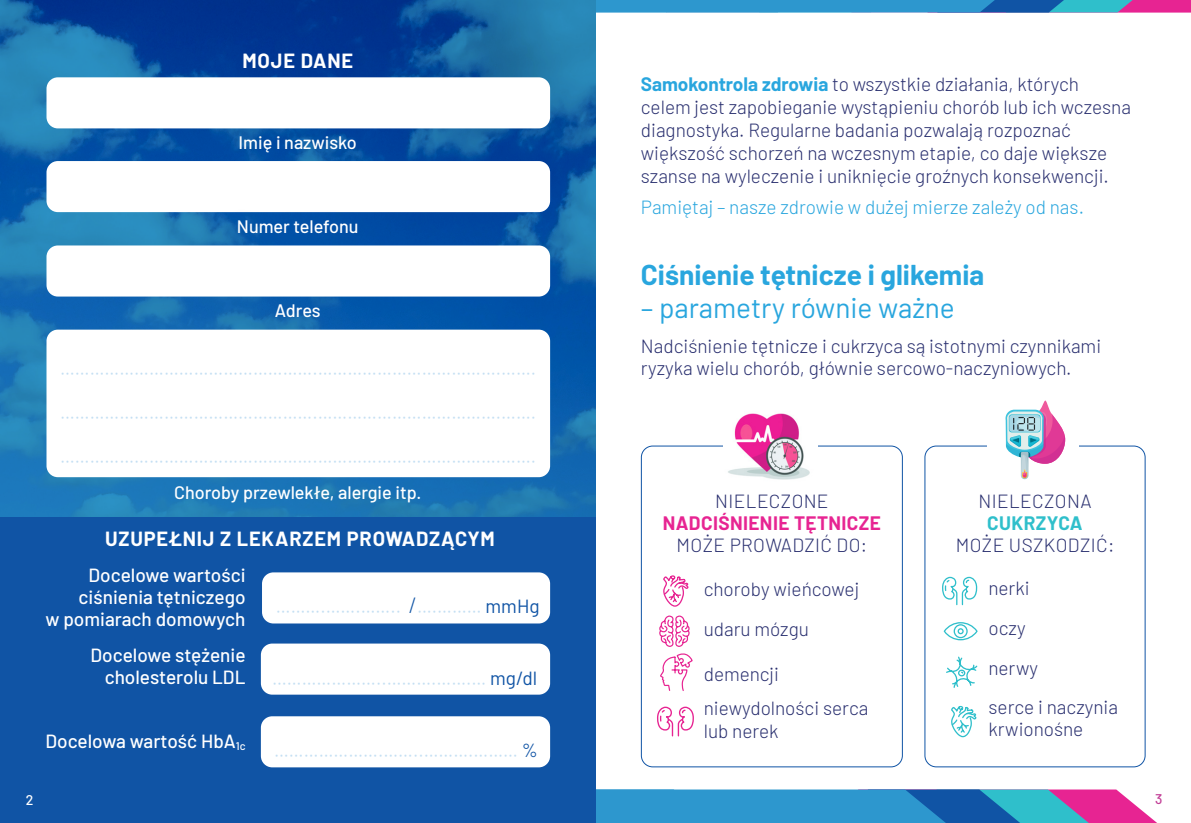
<style>
.page{position:relative;width:1191px;height:823px;background:#fff}
.page>*{position:absolute;margin:0;border:0;box-sizing:border-box;transform-origin:0 0}
.t1{font:700 28px "Barlow";color:#29a6de}
.t2{font:28px "Barlow";color:#29a6de}
.t3{font:700 20px "Barlow";letter-spacing:.04em;color:#fff}
.t4{font:300 19px/22.8px "Barlow";color:#292f6f}
.t5{font:300 19px "Barlow";color:#c4dff3}
.t6{font:500 19px/22px "Barlow";color:#fff;text-align:right}
.t7{font:300 19px/22px "Barlow";letter-spacing:.02em;color:#292f6f;text-align:center}
.t8{font:300 19px "Barlow";color:#29a6de}
.t9{font:500 18px "Barlow";color:#fff}
.t10{font:500 14px "Barlow";color:#fff}
.t11{font:500 14px "Barlow";color:#c24097}
.s1{font-size:22px;color:#1054a5}
.s2{font-weight:400;color:#1054a5}
.s3{font-weight:700;color:#29a6de}
.s4{font-weight:700;color:#e72492}
.s5{font-weight:700;color:#2fbfcb}
</style>
<div class="page">
<svg style="left:595px;top:789px;width:561px;height:33px;background:#4989c3"></svg>
<svg style="left:595px;top:0;width:596px;height:12px;background:#3e87c2"></svg>
<svg style="left:0;top:0;width:595px;height:517px;background:#1362a9"></svg>
<div style="left:0;top:517px;width:595px;height:305px;background:#1054a5"></div>
<div style="left:641px;top:445px;width:262px;height:321px;border:1px solid #1054a5;border-radius:11px"></div>
<div style="left:924px;top:445px;width:221px;height:321px;border:1px solid #1054a5;border-radius:11px"></div>
<div style="left:46px;top:77px;width:504px;height:51px;background:#fff;border-radius:11px"></div>
<div style="left:46px;top:161px;width:504px;height:51px;background:#fff;border-radius:11px"></div>
<div style="left:225px;top:208px;width:145px;height:37px;background:#1054a5;opacity:.61"></div>
<div style="left:264px;top:292px;width:68px;height:37px;background:#1054a5;opacity:.75"></div>
<div style="left:46px;top:245px;width:504px;height:51px;background:#fff;border-radius:11px"></div>
<div style="left:262px;top:572px;width:288px;height:51px;background:#fff;border-radius:11px"></div>
<div style="left:46px;top:329px;width:504px;height:148px;background:#fff;border-radius:11px"></div>
<svg style="left:657px;top:706px;width:37px;height:31px"></svg>
<svg style="left:659px;top:575px;width:34px;height:116px"></svg>
<svg style="left:942px;top:576px;width:36px;height:30px"></svg>
<svg style="left:951px;top:705px;width:26px;height:32px"></svg>
<svg style="left:943px;top:622px;width:34px;height:18px"></svg>
<svg style="left:946px;top:656px;width:32px;height:32px"></svg>
<img style="left:723px;top:413px;width:95px;height:67px">
<div style="left:987px;top:435px;width:92px;height:24px;background:#fff"></div>
<svg style="left:1005px;top:400px;width:60px;height:79px"></svg>
<div style="left:261px;top:643px;width:289px;height:51px;background:#fff;border-radius:11px"></div>
<div style="left:261px;top:715px;width:289px;height:51px;background:#fff;border-radius:11px"></div>
<p class="t3" style="left:242px;top:46px;width:112px">MOJE DANE</p>
<p class="t9" style="left:239px;top:129px;width:120px">Imię i nazwisko</p>
<p class="t9" style="left:237px;top:213px;width:123px">Numer telefonu</p>
<p class="t9" style="left:275px;top:297px;width:47px">Adres</p>
<p class="t5" style="left:60px;top:354px;width:477px">…………………………………………….……………………………….…….</p>
<p class="t5" style="left:60px;top:398px;width:477px">…………………………………………….……………………………….…….</p>
<p class="t5" style="left:60px;top:442px;width:477px">…………………………………………….……………………………….…….</p>
<p class="t9" style="left:174px;top:479px;width:249px">Choroby przewlekłe, alergie itp.</p>
<p class="t3" style="left:105px;top:524px;width:391px">UZUPEŁNIJ Z LEKARZEM PROWADZĄCYM</p>
<p class="t6" style="left:46px;top:562px;width:201px">Docelowe wartości ciśnienia tętniczego<br>w pomiarach domowych</p>
<p class="t6" style="left:91px;top:642px;width:156px">Docelowe stężenie cholesterolu LDL</p>
<p class="t6" style="left:45px;top:727px;width:202px">Docelowa wartość HbA<sub>1c</sub></p>
<p class="t5" style="left:276px;top:591px;width:265px">……….…….…….. <span class="s1">/</span>….……… <span class="s2">mmHg</span></p>
<p class="t5" style="left:272px;top:663px;width:266px">…………………..……….…….… <span class="s2">mg/dl</span></p>
<p class="t5" style="left:274px;top:736px;width:265px">………………….……..……….……… <span class="s2">%</span></p>
<p class="t4" style="left:641px;top:72px;width:491px"><span class="s3">Samokontrola zdrowia</span> to wszystkie działania, których celem jest zapobieganie wystąpieniu chorób lub ich wczesna diagnostyka. Regularne badania pozwalają rozpoznać większość schorzeń na wczesnym etapie, co daje większe szanse na wyleczenie i uniknięcie groźnych konsekwencji.</p>
<p class="t8" style="left:641px;top:193px;width:444px">Pamiętaj – nasze zdrowie w dużej mierze zależy od nas.</p>
<p class="t1" style="left:641px;top:254px;width:345px">Ciśnienie tętnicze i glikemia</p>
<p class="t2" style="left:641px;top:288px;width:315px">– parametry równie ważne</p>
<p class="t4" style="left:641px;top:332px;width:462px">Nadciśnienie tętnicze i cukrzyca są istotnymi czynnikami ryzyka wielu chorób, głównie sercowo-naczyniowych.</p>
<p class="t7" style="left:663px;top:488px;width:220px">NIELECZONE<br><span class="s4">NADCIŚNIENIE TĘTNICZE<br></span>MOŻE PROWADZIĆ DO:</p>
<p class="t4" style="left:703px;top:575px;width:157px">choroby wieńcowej</p>
<p class="t4" style="left:703px;top:615px;width:107px">udaru mózgu</p>
<p class="t4" style="left:703px;top:661px;width:77px">demencji</p>
<p class="t4" style="left:703px;top:695px;width:166px">niewydolności serca lub nerek</p>
<p class="t7" style="left:955px;top:488px;width:160px">NIELECZONA<br><span class="s5">CUKRZYCA<br></span>MOŻE USZKODZIĆ:</p>
<p class="t4" style="left:988px;top:575px;width:43px">nerki</p>
<p class="t4" style="left:988px;top:615px;width:39px">oczy</p>
<p class="t4" style="left:988px;top:655px;width:51px">nerwy</p>
<p class="t4" style="left:988px;top:694px;width:131px;line-height:22px">serce i naczynia krwionośne</p>
<p class="t10" style="left:26px;top:789px;width:9px">2</p>
<p class="t11" style="left:1155px;top:788px;width:9px">3</p>
</div>
